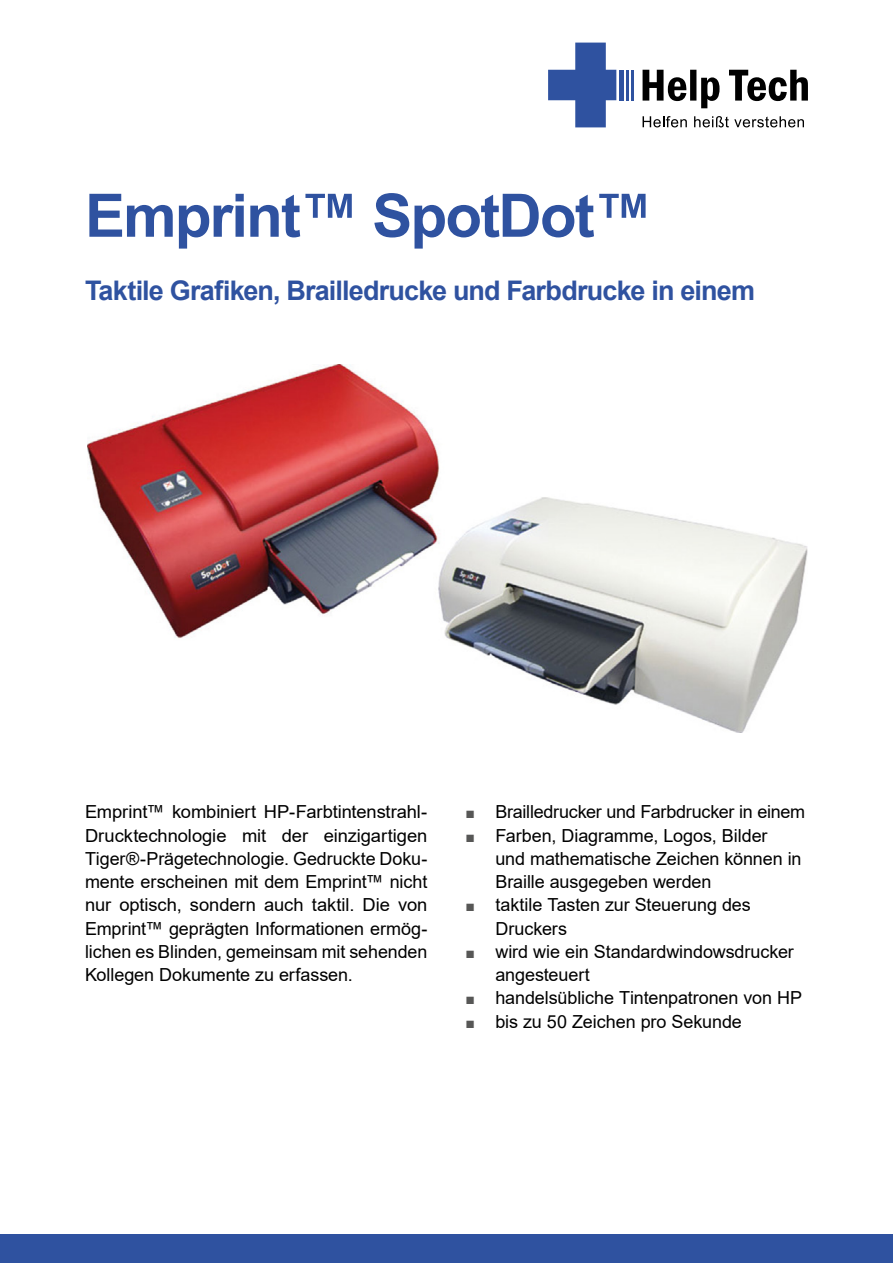
<style>
.page{position:relative;width:893px;height:1263px;background:#fff}
.page>*{position:absolute;margin:0;border:0;box-sizing:border-box;transform-origin:0 0}
.t1{font:700 60px "Arial";letter-spacing:-.03em;color:#2f52a0}
.t2{font:700 27px "Arial";letter-spacing:-.03em;color:#2f52a0}
.t3{font:18px/23.2px "Arial";letter-spacing:-.005em;color:#000}
.s1{font-size:15.75px;color:#575756}
</style>
<div class="page">
<div style="left:0;top:1234px;width:893px;height:29px;background:#2f52a0"></div>
<svg style="left:643px;top:70px;width:165px;height:38px"></svg>
<hr style="left:631px;top:70px;width:3px;height:30px;background:#2f52a0">
<hr style="left:626px;top:70px;width:3px;height:30px;background:#2f52a0">
<div style="left:619px;top:70px;width:5px;height:30px;background:#2f52a0"></div>
<svg style="left:548px;top:43px;width:68px;height:84px"></svg>
<svg style="left:643px;top:116px;width:44px;height:11px"></svg>
<svg style="left:694px;top:116px;width:110px;height:11px"></svg>
<img style="left:88px;top:364px;width:720px;height:369px">
<h1 class="t1" style="left:85px;top:173px;width:569px">Emprint™ SpotDot™</h1>
<h2 class="t2" style="left:85px;top:271px;width:671px">Taktile Grafiken, Brailledrucke und Farbdrucke in einem</h2>
<p class="t3" style="left:85px;top:800px;width:344px;text-align:justify">Emprint™ kombiniert HP-Farbtintenstrahl-Drucktechnologie mit der einzigartigen Tiger®-Prägetechnologie. Gedruckte Doku&shy;mente erscheinen mit dem Emprint™ nicht nur optisch, sondern auch taktil. Die von Emprint™ geprägten Informationen ermög&shy;lichen es Blinden, gemeinsam mit sehenden Kollegen Dokumente zu erfassen.</p>
<p class="t3" style="left:466px;top:800px;width:341px"><span class="s1">■</span> Brailledrucker und Farbdrucker in einem</p>
<p class="t3" style="left:495px;top:823px;width:308px;text-indent:-30px"><span class="s1">■</span> Farben, Diagramme, Logos, Bilder und mathematische Zeichen können in<br>Braille ausgegeben werden</p>
<p class="t3" style="left:495px;top:893px;width:257px;text-indent:-30px"><span class="s1">■</span> taktile Tasten zur Steuerung des<br>Druckers</p>
<p class="t3" style="left:495px;top:940px;width:300px;text-indent:-30px"><span class="s1">■</span> wird wie ein Standardwindowsdrucker angesteuert</p>
<p class="t3" style="left:466px;top:986px;width:338px"><span class="s1">■</span> handelsübliche Tintenpatronen von HP</p>
<p class="t3" style="left:466px;top:1009px;width:278px"><span class="s1">■</span> bis zu 50 Zeichen pro Sekunde</p>
</div>
